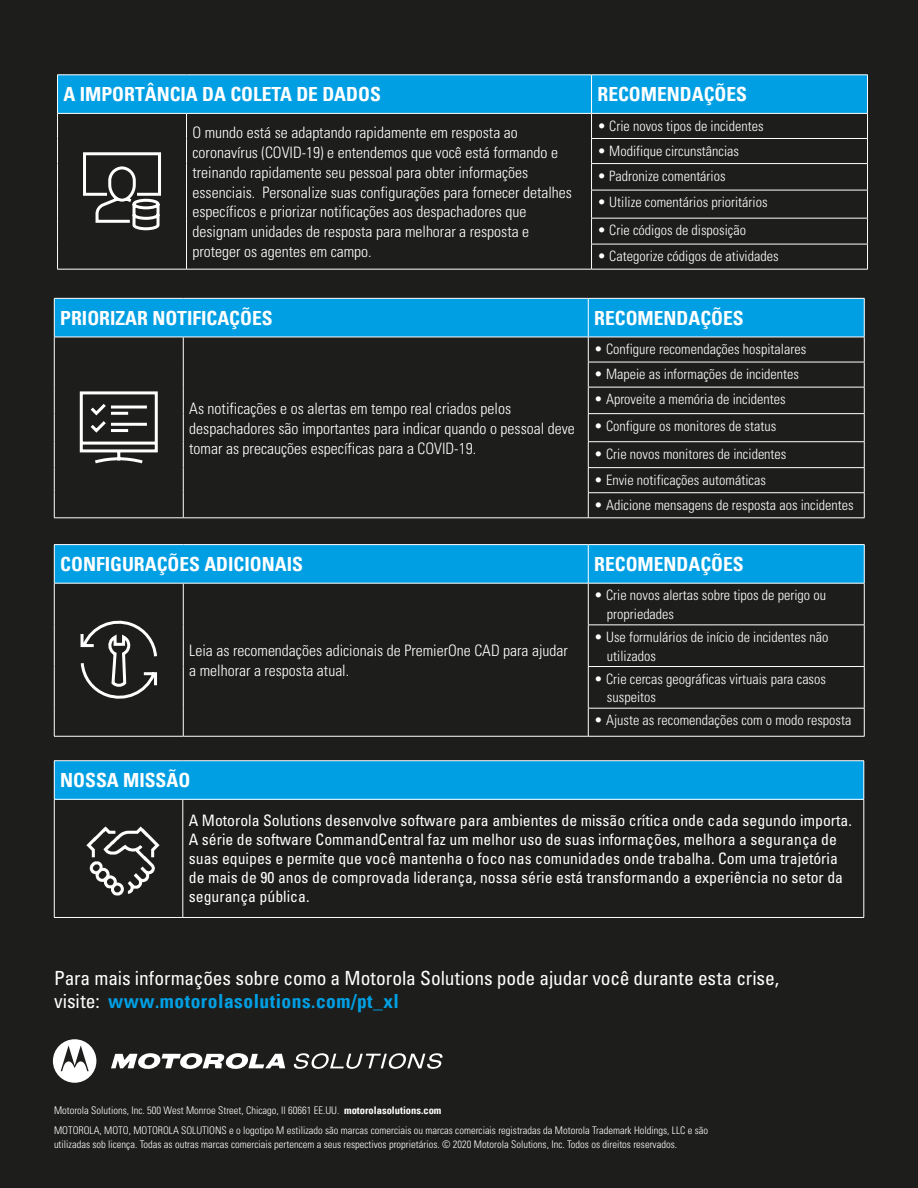
<style>
.page{position:relative;width:918px;height:1188px;background:#1d1d1b}
.page>*{position:absolute;margin:0;border:0;box-sizing:border-box;transform-origin:0 0}
.t1{font:700 condensed 19.5px "Univers LT";color:#fff}
.t2{font:condensed 19.5px "Univers";letter-spacing:-.005em;color:#fff}
.t3{font:700 condensed 19.5px "Univers LT";letter-spacing:.025em;color:#009fe3}
.t4{font:300 condensed 15.75px/20px "Univers";color:#fff}
.t5{font:condensed 15.75px/18.9px "Univers";color:#fff}
.t6{font:300 condensed 14.25px/18.3px "Univers";color:#fff}
.t7{font:300 condensed 10.5px/19.8px "Univers";color:#fff}
.s1{font-family:"Univers";font-weight:400;color:#fff}
.s2{font-family:"Univers LT";font-weight:700}
</style>
<div class="page">
<svg style="left:111px;top:1053px;width:174px;height:16px"></svg>
<svg style="left:53px;top:1039px;width:43px;height:44px"></svg>
<svg style="left:294px;top:1053px;width:149px;height:16px"></svg>
<hr style="left:57px;top:269px;width:130px;height:1px;background:#fff">
<hr style="left:187px;top:269px;width:405px;height:1px;background:#fff">
<hr style="left:592px;top:269px;width:276px;height:1px;background:#fff">
<svg style="left:57px;top:75px;width:811px;height:194px"></svg>
<hr style="left:54px;top:518px;width:129px;height:1px;background:#fff">
<hr style="left:183px;top:518px;width:405px;height:1px;background:#fff">
<hr style="left:588px;top:518px;width:277px;height:1px;background:#fff">
<svg style="left:54px;top:298px;width:811px;height:220px"></svg>
<div style="left:55px;top:545px;width:809px;height:38px;background:#009fe3"></div>
<hr style="left:54px;top:544px;width:129px;height:1px;background:#fff">
<hr style="left:183px;top:544px;width:405px;height:1px;background:#fff">
<hr style="left:588px;top:544px;width:277px;height:1px;background:#fff">
<hr style="left:588px;top:545px;width:1px;height:38px;background:#fff">
<hr style="left:54px;top:583px;width:129px;height:1px;background:#fff">
<hr style="left:183px;top:583px;width:405px;height:1px;background:#fff">
<hr style="left:183px;top:583px;width:1px;height:42px;background:#fff">
<hr style="left:588px;top:583px;width:277px;height:1px;background:#fff">
<hr style="left:588px;top:583px;width:1px;height:42px;background:#fff">
<hr style="left:183px;top:625px;width:1px;height:42px;background:#fff">
<hr style="left:588px;top:625px;width:277px;height:1px;background:#fff">
<hr style="left:588px;top:625px;width:1px;height:41px;background:#fff">
<hr style="left:183px;top:667px;width:1px;height:41px;background:#fff">
<hr style="left:588px;top:666px;width:277px;height:1px;background:#fff">
<hr style="left:588px;top:667px;width:1px;height:41px;background:#fff">
<svg style="left:183px;top:708px;width:1px;height:28px"></svg>
<hr style="left:588px;top:708px;width:277px;height:1px;background:#fff">
<svg style="left:588px;top:708px;width:1px;height:28px"></svg>
<hr style="left:54px;top:736px;width:129px;height:1px;background:#fff">
<hr style="left:183px;top:736px;width:405px;height:1px;background:#fff">
<hr style="left:588px;top:736px;width:277px;height:1px;background:#fff">
<hr style="left:54px;top:583px;width:1px;height:42px;background:#fff">
<hr style="left:54px;top:625px;width:1px;height:42px;background:#fff">
<hr style="left:54px;top:667px;width:1px;height:41px;background:#fff">
<svg style="left:54px;top:708px;width:1px;height:28px"></svg>
<hr style="left:864px;top:583px;width:1px;height:42px;background:#fff">
<hr style="left:864px;top:625px;width:1px;height:41px;background:#fff">
<hr style="left:864px;top:667px;width:1px;height:41px;background:#fff">
<svg style="left:864px;top:708px;width:1px;height:28px"></svg>
<hr style="left:54px;top:545px;width:1px;height:38px;background:#fff">
<hr style="left:864px;top:545px;width:1px;height:38px;background:#fff">
<svg style="left:80px;top:620px;width:77px;height:79px"></svg>
<div style="left:54px;top:761px;width:810px;height:38px;background:#009fe3"></div>
<hr style="left:54px;top:760px;width:129px;height:1px;background:#fff">
<hr style="left:183px;top:760px;width:681px;height:1px;background:#fff">
<hr style="left:864px;top:761px;width:1px;height:38px;background:#fff">
<hr style="left:54px;top:799px;width:129px;height:1px;background:#fff">
<hr style="left:183px;top:799px;width:681px;height:1px;background:#fff">
<hr style="left:183px;top:800px;width:1px;height:117px;background:#fff">
<hr style="left:864px;top:800px;width:1px;height:117px;background:#fff">
<hr style="left:54px;top:917px;width:129px;height:1px;background:#fff">
<hr style="left:183px;top:917px;width:681px;height:1px;background:#fff">
<hr style="left:54px;top:800px;width:1px;height:117px;background:#fff">
<hr style="left:54px;top:761px;width:1px;height:38px;background:#fff">
<img style="left:86px;top:826px;width:74px;height:70px">
<h1 class="t1" style="left:64px;top:82px;width:319px">A IMPORTÂNCIA DA COLETA DE DADOS</h1>
<h1 class="t1" style="left:598px;top:82px;width:151px">RECOMENDAÇÕES</h1>
<p class="t4" style="left:193px;top:122px;width:381px">O mundo está se adaptando rapidamente em resposta ao coronavírus (COVID-19) e entendemos que você está formando e treinando rapidamente seu pessoal para obter informações essenciais. Personalize suas configurações para fornecer detalhes específicos e priorizar notificações aos despachadores que designam unidades de resposta para melhorar a resposta e proteger os agentes em campo.</p>
<p class="t6" style="left:598px;top:117px;width:168px">• Crie novos tipos de incidentes</p>
<p class="t6" style="left:598px;top:142px;width:143px">• Modifique circunstâncias</p>
<p class="t6" style="left:598px;top:167px;width:130px">• Padronize comentários</p>
<p class="t6" style="left:598px;top:193px;width:172px">• Utilize comentários prioritários</p>
<p class="t6" style="left:598px;top:221px;width:150px">• Crie códigos de disposição</p>
<p class="t6" style="left:598px;top:247px;width:183px">• Categorize códigos de atividades</p>
<h1 class="t1" style="left:60px;top:306px;width:214px">PRIORIZAR NOTIFICAÇÕES</h1>
<h1 class="t1" style="left:594px;top:306px;width:151px">RECOMENDAÇÕES</h1>
<p class="t4" style="left:189px;top:398px;width:387px">As notificações e os alertas em tempo real criados pelos despachadores são importantes para indicar quando o pessoal deve tomar as precauções específicas para a COVID-19.</p>
<p class="t6" style="left:594px;top:340px;width:213px">• Configure recomendações hospitalares</p>
<p class="t6" style="left:594px;top:365px;width:206px">• Mapeie as informações de incidentes</p>
<p class="t6" style="left:594px;top:390px;width:193px">• Aproveite a memória de incidentes</p>
<p class="t6" style="left:594px;top:417px;width:183px">• Configure os monitores de status</p>
<p class="t6" style="left:594px;top:445px;width:194px">• Crie novos monitores de incidentes</p>
<p class="t6" style="left:594px;top:471px;width:173px">• Envie notificações automáticas</p>
<p class="t6" style="left:594px;top:496px;width:261px">• Adicione mensagens de resposta aos incidentes</p>
<h1 class="t1" style="left:60px;top:552px;width:244px">CONFIGURAÇÕES ADICIONAIS</h1>
<h1 class="t1" style="left:594px;top:552px;width:151px">RECOMENDAÇÕES</h1>
<p class="t4" style="left:189px;top:641px;width:380px">Leia as recomendações adicionais de PremierOne CAD para ajudar a melhorar a resposta atual.</p>
<p class="t6" style="left:607px;top:586px;width:221px;text-indent:-13px">• Crie novos alertas sobre tipos de perigo ou propriedades</p>
<p class="t6" style="left:607px;top:628px;width:223px;text-indent:-13px">• Use formulários de início de incidentes não utilizados</p>
<p class="t6" style="left:607px;top:670px;width:221px;text-indent:-13px">• Crie cercas geográficas virtuais para casos suspeitos</p>
<p class="t6" style="left:594px;top:711px;width:259px">• Ajuste as recomendações com o modo resposta</p>
<h1 class="t1" style="left:60px;top:768px;width:132px">NOSSA MISSÃO</h1>
<p class="t5" style="left:189px;top:811px;width:665px">A Motorola Solutions desenvolve software para ambientes de missão crítica onde cada segundo importa.<br>A série de software CommandCentral faz um melhor uso de suas informações, melhora a segurança de suas equipes e permite que você mantenha o foco nas comunidades onde trabalha. Com uma trajetória de mais de 90 anos de comprovada liderança, nossa série está transformando a experiência no setor da segurança pública.</p>
<h1 class="t2" style="left:54px;top:965px;width:727px">Para mais informações sobre como a Motorola Solutions pode ajudar você durante esta crise,</h1>
<h1 class="t3" style="left:54px;top:989px;width:347px"><span class="s1">visite:</span> www.motorolasolutions.com/pt_xl</h1>
<p class="t7" style="left:54px;top:1101px;width:656px">Motorola Solutions, Inc. 500 West Monroe Street, Chicago, Il 60661 EE.UU. <span class="s2">motorolasolutions.com<br></span>MOTOROLA, MOTO, MOTOROLA SOLUTIONS e o logotipo M estilizado são marcas comerciais ou marcas comerciais registradas da Motorola Trademark Holdings, LLC e são</p>
<p class="t7" style="left:54px;top:1134px;width:625px">utilizadas sob licença. Todas as outras marcas comerciais pertencem a seus respectivos proprietários. © 2020 Motorola Solutions, Inc. Todos os direitos reservados.</p>
</div>
